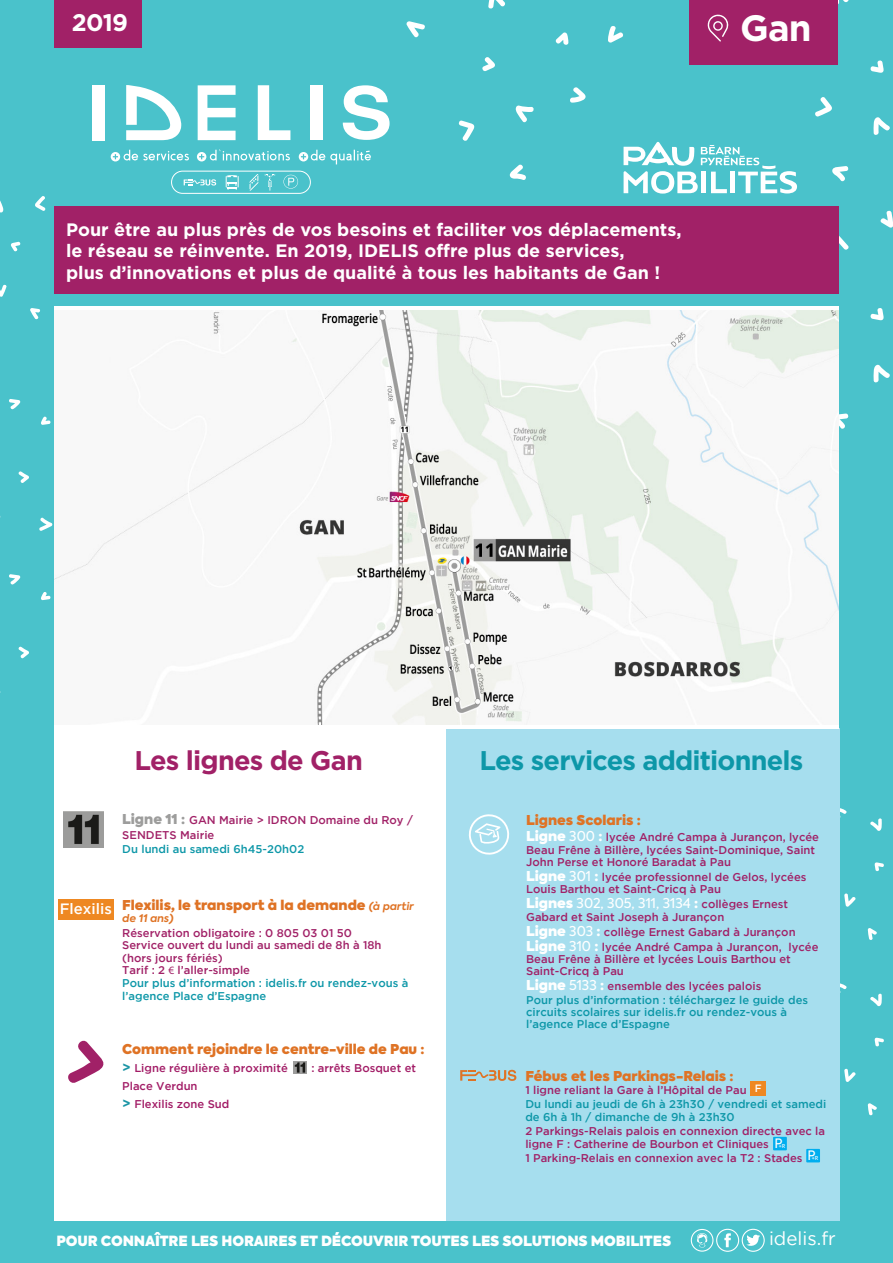
<style>
.page{position:relative;width:893px;height:1263px;background:#4ac2cb}
.page>*{position:absolute;margin:0;border:0;box-sizing:border-box;transform-origin:0 0}
.t1{font:700 36.6px "Gotham";color:#fff}
.t2{font:700 27px "Gotham";letter-spacing:-.03em;color:#0d97a8}
.t3{font:700 27px "Gotham";letter-spacing:-.03em;color:#a12167}
.t4{font:700 24px "Gotham";color:#fff}
.t5{font:18.75px "Gotham";color:#fff}
.t6{font:700 18px "Gotham";color:#fff}
.t7{font:500 15px "Gotham";color:#fff}
.t8{font:800 13.95px "Axiforma";letter-spacing:-.01em;color:#fff}
.t9{font:800 13.5px "Axiforma";color:#df7325}
.t10{font:13.5px "Axiforma";color:#fff}
.t11{font:12.9px "Axiforma";color:#fff}
.t12{font:500 11.25px/12.3px "Gotham";color:#a12167}
.t13{font:500 11.25px/12.3px "Gotham";color:#0d97a8}
.t14{font:500 11.25px "Gotham";color:#a21c66}
.t15{font:italic 700 10.5px "Axiforma";color:#df7325}
.t16{font:500 10.5px "Gotham";color:#fff}
.t17{font:5.4px "Axiforma";color:#fff}
.s1{font-family:"Axiforma";font-weight:800;font-size:13.5px;color:#fff}
.s2{font-family:"Axiforma";font-weight:400;font-size:13.5px;color:#fff}
.s3{font-weight:800}
.s4{font-family:"Gotham";font-weight:500;font-size:11.25px;color:#a12167}
.s5{font-family:"Axiforma";font-weight:800;font-size:13.5px;color:#9d9d9c}
.s6{font-weight:700;font-style:italic;font-size:10.5px}
.s7{font-family:"Myriad Pro";font-weight:400}
.s8{font-weight:700;font-size:13.5px;color:#1b95a5}
</style>
<div class="page">
<svg style="left:830px;top:0;width:63px;height:429px"></svg>
<svg style="left:262px;top:0;width:568px;height:181px"></svg>
<svg style="left:0;top:399px;width:53px;height:294px"></svg>
<svg style="left:840px;top:808px;width:44px;height:308px"></svg>
<svg style="left:0;top:140px;width:93px;height:180px"></svg>
<div style="left:54px;top:728px;width:392px;height:493px;background:#fff"></div>
<div style="left:446px;top:728px;width:394px;height:493px;background:#a6deee"></div>
<div style="left:689px;top:0;width:148px;height:64px;background:#a12167"></div>
<svg style="left:707px;top:14px;width:22px;height:28px"></svg>
<div style="left:54px;top:0;width:88px;height:48px;background:#a12167"></div>
<svg style="left:68px;top:1040px;width:36px;height:43px"></svg>
<svg style="left:468px;top:814px;width:41px;height:41px"></svg>
<div style="left:54px;top:206px;width:785px;height:88px;background:#a12167"></div>
<svg style="left:624px;top:142px;width:173px;height:52px"></svg>
<img style="left:54px;top:310px;width:785px;height:414px">
<svg style="left:691px;top:1229px;width:74px;height:23px"></svg>
<div style="left:171px;top:171px;width:140px;height:23px;border:1px solid #fff;border-radius:11px"></div>
<div style="left:92px;top:85px;width:13px;height:55px;background:#fff"></div>
<svg style="left:198px;top:85px;width:38px;height:55px"></svg>
<svg style="left:258px;top:85px;width:32px;height:55px"></svg>
<div style="left:310px;top:85px;width:13px;height:54px;background:#fff"></div>
<svg style="left:343px;top:85px;width:47px;height:55px"></svg>
<svg style="left:126px;top:85px;width:55px;height:55px"></svg>
<svg style="left:111px;top:150px;width:78px;height:11px"></svg>
<svg style="left:197px;top:149px;width:93px;height:12px"></svg>
<svg style="left:299px;top:150px;width:72px;height:14px"></svg>
<svg style="left:264px;top:175px;width:11px;height:16px"></svg>
<svg style="left:283px;top:175px;width:15px;height:14px"></svg>
<svg style="left:250px;top:174px;width:8px;height:17px"></svg>
<svg style="left:184px;top:179px;width:32px;height:7px"></svg>
<svg style="left:226px;top:175px;width:13px;height:15px"></svg>
<img style="left:63px;top:811px;width:40px;height:37px">
<img style="left:293px;top:1062px;width:14px;height:11px">
<div style="left:58px;top:899px;width:55px;height:20px;background:#e82"></div>
<svg style="left:460px;top:1070px;width:56px;height:11px"></svg>
<div style="left:751px;top:1081px;width:15px;height:14px;background:#e82"></div>
<div style="left:773px;top:1137px;width:14px;height:13px;background:#00aeef"></div>
<div style="left:806px;top:1149px;width:14px;height:13px;background:#00aeef"></div>
<p class="t4" style="left:72px;top:9px;width:58px">2019</p>
<p class="t1" style="left:740px;top:6px;width:73px">Gan</p>
<p class="t6" style="left:66px;top:219px;width:617px">Pour être au plus près de vos besoins et faciliter vos déplacements,</p>
<p class="t6" style="left:66px;top:241px;width:560px">le réseau se réinvente. En 2019, IDELIS offre plus de services,</p>
<p class="t6" style="left:66px;top:262px;width:596px">plus d’innovations et plus de qualité à tous les habitants de Gan !</p>
<p class="t3" style="left:134px;top:745px;width:230px">Les lignes de Gan</p>
<p class="t2" style="left:479px;top:745px;width:325px">Les services additionnels</p>
<p class="t9" style="left:526px;top:810px;width:116px">Lignes Scolaris :</p>
<p class="t12" style="left:526px;top:831px;width:294px"><span class="s1">Ligne</span> <span class="s2">300</span> <span class="s1">:</span> lycée André Campa à Jurançon, lycée<br>Beau Frêne à Billère, lycées Saint-Dominique, Saint<br>John Perse et Honoré Baradat à Pau</p>
<p class="t12" style="left:526px;top:870px;width:282px"><span class="s1">Ligne</span> <span class="s2">301</span> <span class="s1">:</span> lycée professionnel de Gelos, lycées<br>Louis Barthou et Saint-Cricq à Pau</p>
<p class="t10" style="left:526px;top:895px;width:263px"><span class="s3">Lignes</span> 302, 305, 311, 3134 <span class="s3">:</span> <span class="s4">collèges Ernest</span></p>
<p class="t12" style="left:526px;top:910px;width:200px">Gabard et Saint Joseph à Jurançon</p>
<p class="t12" style="left:526px;top:925px;width:271px"><span class="s1">Ligne</span> <span class="s2">303</span> <span class="s1">:</span> collège Ernest Gabard à Jurançon</p>
<p class="t12" style="left:526px;top:940px;width:294px"><span class="s1">Ligne</span> <span class="s2">310</span> <span class="s1">:</span> lycée André Campa à Jurançon, lycée<br>Beau Frêne à Billère et lycées Louis Barthou et<br>Saint-Cricq à Pau</p>
<p class="t12" style="left:526px;top:980px;width:237px"><span class="s1">Ligne</span> <span class="s2">5133</span> <span class="s1">:</span> ensemble des lycées palois</p>
<p class="t13" style="left:526px;top:993px;width:283px">Pour plus d’information : téléchargez le guide des circuits scolaires sur idelis.fr ou rendez-vous à l’agence Place d’Espagne</p>
<p class="t12" style="left:122px;top:812px;width:292px;line-height:15px"><span class="s5">Ligne 11 :</span> GAN Mairie &gt; IDRON Domaine du Roy /<br>SENDETS Mairie</p>
<p class="t13" style="left:122px;top:842px;width:183px">Du lundi au samedi 6h45-20h02</p>
<p class="t7" style="left:60px;top:901px;width:54px">Flexilis</p>
<p class="t9" style="left:122px;top:895px;width:293px">Flexilis, le transport à la demande <span class="s6">(à partir</span></p>
<p class="t15" style="left:122px;top:911px;width:53px">de 11 ans)</p>
<p class="t12" style="left:122px;top:926px;width:231px">Réservation obligatoire : 0 805 03 01 50</p>
<p class="t12" style="left:122px;top:939px;width:261px">Service ouvert du lundi au samedi de 8h à 18h</p>
<p class="t12" style="left:122px;top:951px;width:102px">(hors jours fériés)</p>
<p class="t12" style="left:122px;top:963px;width:129px">Tarif : 2 <span class="s7">€</span> l’aller-simple</p>
<p class="t13" style="left:122px;top:977px;width:287px">Pour plus d’information : idelis.fr ou rendez-vous à l’agence Place d’Espagne</p>
<p class="t9" style="left:122px;top:1039px;width:304px">Comment rejoindre le centre-ville de Pau :</p>
<p class="t14" style="left:122px;top:1061px;width:167px"><span class="s8">&gt;</span> Ligne régulière à proximité</p>
<p class="t14" style="left:311px;top:1061px;width:106px">: arrêts Bosquet et</p>
<p class="t14" style="left:122px;top:1079px;width:77px">Place Verdun</p>
<p class="t14" style="left:122px;top:1097px;width:109px"><span class="s8">&gt;</span> Flexilis zone Sud</p>
<p class="t9" style="left:525px;top:1066px;width:210px">Fébus et les Parkings-Relais :</p>
<p class="t12" style="left:525px;top:1084px;width:223px">1 ligne reliant la Gare à l’Hôpital de Pau</p>
<p class="t13" style="left:525px;top:1097px;width:303px;line-height:13.5px">Du lundi au jeudi de 6h à 23h30 / vendredi et samedi de 6h à 1h / dimanche de 9h à 23h30</p>
<p class="t12" style="left:525px;top:1124px;width:301px;line-height:13.5px">2 Parkings-Relais palois en connexion directe avec la ligne F : Catherine de Bourbon et Cliniques</p>
<p class="t12" style="left:525px;top:1151px;width:279px">1 Parking-Relais en connexion avec la T2 : Stades</p>
<p class="t16" style="left:755px;top:1082px;width:8px">F</p>
<p class="t11" style="left:774px;top:1135px;width:10px">P</p>
<p class="t17" style="left:779px;top:1142px;width:8px">+R</p>
<p class="t11" style="left:808px;top:1147px;width:10px">P</p>
<p class="t17" style="left:812px;top:1154px;width:8px">+R</p>
<p class="t8" style="left:56px;top:1230px;width:616px">POUR CONNAÎTRE LES HORAIRES ET DÉCOUVRIR TOUTES LES SOLUTIONS MOBILITES</p>
<p class="t5" style="left:769px;top:1228px;width:68px">idelis.fr</p>
</div>
